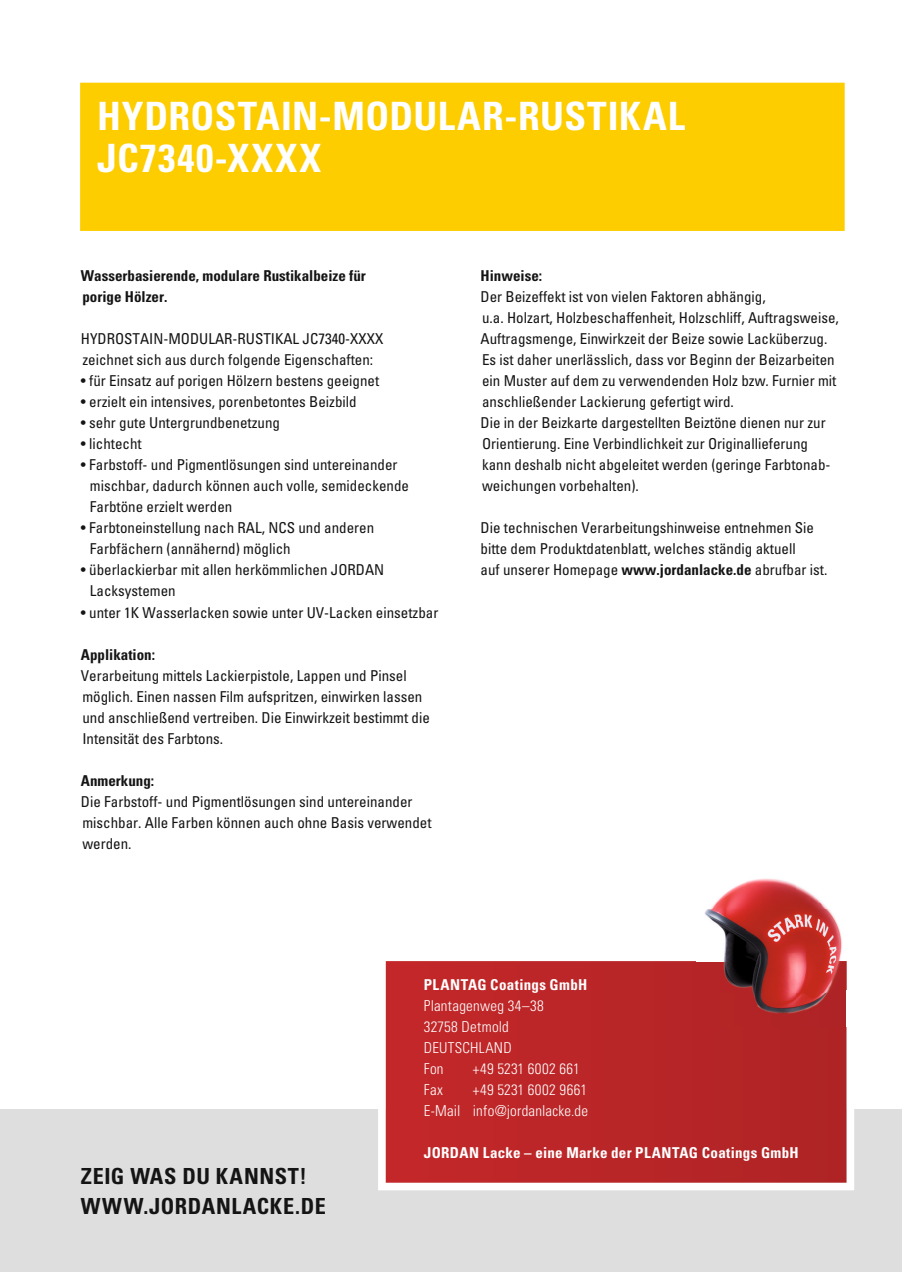
<style>
.page{position:relative;width:902px;height:1272px;background:#fff}
.page>*{position:absolute;margin:0;border:0;box-sizing:border-box;transform-origin:0 0}
.t1{font:700 condensed 39px/42px "Univers";letter-spacing:.025em;color:#fff}
.t2{font:700 condensed 22.2px/29.5px "Univers";letter-spacing:.025em;color:#131413}
.t3{font:condensed 15px/21px "Univers";color:#131413}
.t4{font:300 condensed 15px/21px "Univers";letter-spacing:.015em;color:#fff}
.t5{font:700 condensed 15px/21px "Univers";color:#131413}
.t6{font:700 condensed 15px "Univers";letter-spacing:.025em;color:#fff}
.s1{font-weight:700}
</style>
<div class="page">
<div style="left:0;top:1109px;width:901px;height:162px;background:#dededf"></div>
<svg style="left:378px;top:961px;width:476px;height:229px;background:#be3436"></svg>
<img style="left:704px;top:878px;width:138px;height:75px">
<img style="left:696px;top:961px;width:150px;height:65px">
<img style="left:724px;top:953px;width:72px;height:8px">
<img style="left:796px;top:953px;width:51px;height:37px">
<img style="left:846px;top:990px;width:1px;height:36px">
<div style="left:80px;top:82px;width:765px;height:149px;background:#fdcd00"></div>
<h1 class="t1" style="left:97px;top:94px;width:589px">HYDROSTAIN-MODULAR-RUSTIKAL<br>JC7340-XXXX</h1>
<p class="t5" style="left:81px;top:265px;width:286px">Wasserbasierende, modulare Rustikalbeize für porige Hölzer.</p>
<p class="t3" style="left:81px;top:328px;width:304px">HYDROSTAIN-MODULAR-RUSTIKAL JC7340-XXXX zeichnet sich aus durch folgende Eigenschaften:</p>
<p class="t3" style="left:81px;top:370px;width:300px">• für Einsatz auf porigen Hölzern bestens geeignet</p>
<p class="t3" style="left:81px;top:391px;width:277px">• erzielt ein intensives, porenbetontes Beizbild</p>
<p class="t3" style="left:81px;top:412px;width:201px">• sehr gute Untergrundbenetzung</p>
<p class="t3" style="left:81px;top:433px;width:62px">• lichtecht</p>
<p class="t3" style="left:90px;top:454px;width:321px;text-indent:-9px">• Farbstoff- und Pigmentlösungen sind untereinander mischbar, dadurch können auch volle, semideckende<br>Farbtöne erzielt werden</p>
<p class="t3" style="left:90px;top:517px;width:286px;text-indent:-9px">• Farbtoneinstellung nach RAL, NCS und anderen<br>Farbfächern (annähernd) möglich</p>
<p class="t3" style="left:90px;top:559px;width:296px;text-indent:-9px">• überlackierbar mit allen herkömmlichen JORDAN<br>Lacksystemen</p>
<p class="t3" style="left:81px;top:601px;width:359px">• unter 1K Wasserlacken sowie unter UV-Lacken einsetzbar</p>
<p class="t5" style="left:81px;top:643px;width:76px">Applikation:</p>
<p class="t3" style="left:81px;top:664px;width:350px">Verarbeitung mittels Lackierpistole, Lappen und Pinsel möglich. Einen nassen Film aufspritzen, einwirken lassen und anschließend vertreiben. Die Einwirkzeit bestimmt die Intensität des Farbtons.</p>
<p class="t5" style="left:81px;top:769px;width:75px">Anmerkung:</p>
<p class="t3" style="left:81px;top:790px;width:352px">Die Farbstoff- und Pigmentlösungen sind untereinander mischbar. Alle Farben können auch ohne Basis verwendet werden.</p>
<p class="t5" style="left:480px;top:265px;width:63px">Hinweise:</p>
<p class="t3" style="left:480px;top:286px;width:360px">Der Beizeffekt ist von vielen Faktoren abhängig,<br>u.a. Holzart, Holzbeschaffenheit, Holzschliff, Auftragsweise, Auftragsmenge, Einwirkzeit der Beize sowie Lacküberzug.<br>Es ist daher unerlässlich, dass vor Beginn der Beizarbeiten ein Muster auf dem zu verwendenden Holz bzw. Furnier mit anschließender Lackierung gefertigt wird.<br>Die in der Beizkarte dargestellten Beiztöne dienen nur zur Orientierung. Eine Verbindlichkeit zur Originallieferung kann deshalb nicht abgeleitet werden (geringe Farbtonab&shy;weichungen vorbehalten).</p>
<p class="t3" style="left:480px;top:517px;width:348px">Die technischen Verarbeitungshinweise entnehmen Sie bitte dem Produktdatenblatt, welches ständig aktuell<br>auf unserer Homepage <span class="s1">www.jordanlacke.de</span> abrufbar ist.</p>
<p class="t6" style="left:424px;top:975px;width:165px">PLANTAG Coatings GmbH</p>
<p class="t4" style="left:424px;top:994px;width:121px">Plantagenweg 34–38<br>32758 Detmold<br>DEUTSCHLAND<br>Fon</p>
<p class="t4" style="left:473px;top:1057px;width:108px">+49 5231 6002 661</p>
<h2 class="t2" style="left:81px;top:1160px;width:246px">ZEIG WAS DU KANNST!<br>WWW.JORDANLACKE.DE</h2>
<p class="t4" style="left:424px;top:1078px;width:21px">Fax</p>
<p class="t4" style="left:424px;top:1078px;width:166px;text-align:right">+49 5231 6002 9661<br>E-Mail info@jordanlacke.de</p>
<p class="t6" style="left:424px;top:1143px;width:376px">JORDAN Lacke – eine Marke der PLANTAG Coatings GmbH</p>
</div>
